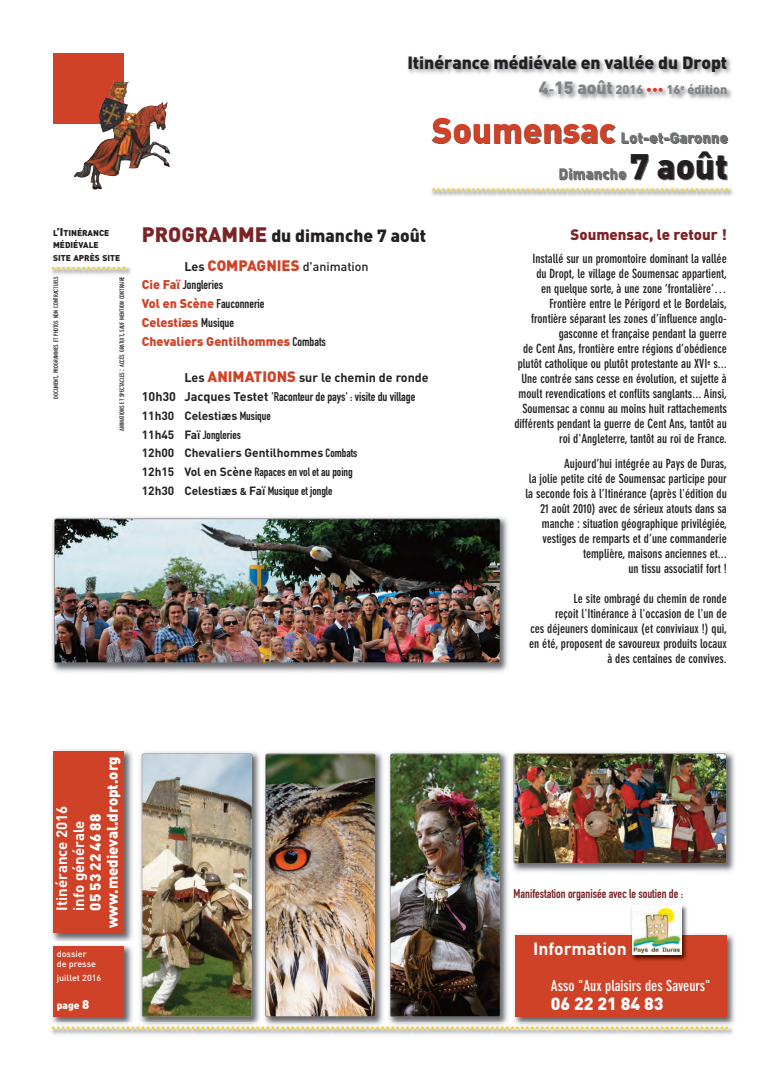
<style>
.page{position:relative;width:780px;height:1088px;background:#fff}
.page>*{position:absolute;margin:0;border:0;box-sizing:border-box;transform-origin:0 0}
.t1{font:900 35px "DIN";color:#d04227}
.t2{font:900 35px "DIN";color:#231f20}
.t3{font:900 17.5px "DIN";color:#231f20}
.t4{font:700 17.5px "DIN";color:#fff}
.t5{font:900 17.5px "DIN";color:#fff}
.t6{font:900 15px/16.9px "DIN";color:#fff}
.t7{font:700 condensed 15px "DIN Neuzeit Grotesk";color:#fff}
.t8{font:700 15px/16.9px "DIN";color:#fff}
.t9{font:900 15px "DIN";color:#727574}
.t10{font:900 15px "DIN";color:#7c2326}
.t11{font:700 condensed 12.5px/15px "DIN Neuzeit Grotesk";color:#231f20;text-align:right}
.t12{font:12.5px/18.8px "DIN Engschrift";color:#231f20}
.t13{font:900 12.5px/18.8px "DIN";color:#d04227}
.t14{font:12.5px "DIN Engschrift";color:#7c2326}
.t15{font:700 12.5px "DIN";color:#231f20}
.t16{font:900 12.5px "DIN";color:#808285}
.t17{font:500 12.5px "DIN";color:#231f20}
.t18{font:700 11.88px "DIN";color:#231f20}
.t19{font:11.88px "DIN Engschrift";color:#231f20}
.t20{font:900 10px "DIN";color:#fff}
.t21{font:500 8.75px/10.5px "DIN";color:#fff}
.t22{font:900 8.5px/12.5px "DIN";color:#231f20}
.t23{font:700 condensed 6.12px "DIN Neuzeit Grotesk";color:#231f20}
.s1{font-size:17.5px}
.s2{color:#d04227}
.s3{font-size:11.25px}
.s4{font-size:8.12px}
.s5{font-size:20.62px;color:#7c2326}
.s6{font-weight:700}
.s7{font-weight:900;font-size:15px;color:#d04227}
.s8{font-family:"DIN";font-weight:900;color:#d04227}
.s9{font-family:"DIN Engschrift";font-weight:400;color:#231f20}
.s10{font-family:"DIN";font-weight:700}
.s11{font-family:"DIN Engschrift";font-weight:400}
.s12{font-size:10px}
.s13{font-size:12.5px}
</style>
<div class="page">
<div style="left:53px;top:53px;width:71px;height:71px;background:#d04227"></div>
<img style="left:100px;top:102px;width:70px;height:52px">
<img style="left:99px;top:81px;width:25px;height:43px">
<img style="left:408px;top:55px;width:324px;height:45px">
<img style="left:52px;top:750px;width:81px;height:272px">
<div style="left:53px;top:946px;width:71px;height:71px;background:#d04227"></div>
<div style="left:53px;top:751px;width:71px;height:182px;background:#d04227"></div>
<img style="left:431px;top:118px;width:298px;height:63px">
<img style="left:431px;top:188px;width:302px;height:8px">
<svg style="left:432px;top:188px;width:296px;height:3px"></svg>
<img style="left:51px;top:266px;width:80px;height:9px">
<svg style="left:52px;top:267px;width:73px;height:2px"></svg>
<img style="left:514px;top:934px;width:221px;height:95px">
<div style="left:515px;top:935px;width:211px;height:82px;background:#d04227"></div>
<img style="left:627px;top:905px;width:64px;height:56px">
<div style="left:632px;top:905px;width:49px;height:50px;background:#fff"></div>
<img style="left:632px;top:905px;width:48px;height:49px">
<img style="left:140px;top:752px;width:368px;height:270px">
<img style="left:266px;top:754px;width:109px;height:262px;border-radius:2px">
<div style="left:265px;top:753px;width:111px;height:264px;border:1px solid #727574;border-radius:2px"></div>
<img style="left:142px;top:754px;width:110px;height:262px">
<svg style="left:52px;top:1022px;width:676px;height:7px"></svg>
<img style="left:390px;top:754px;width:110px;height:262px">
<img style="left:52px;top:517px;width:456px;height:155px">
<img style="left:55px;top:519px;width:445px;height:143px;border-radius:2px">
<div style="left:54px;top:518px;width:446px;height:145px;border:1px solid #727574;border-radius:2px"></div>
<img style="left:513px;top:752px;width:222px;height:120px">
<div style="left:513px;top:753px;width:213px;height:111px;border:1px solid #727574;border-radius:2px"></div>
<img style="left:514px;top:754px;width:212px;height:109px">
<h2 class="t3" style="left:407px;top:52px;width:321px">Itinérance médiévale en vallée du Dropt</h2>
<p class="t16" style="left:539px;top:82px;width:190px"><span class="s1">4</span>-<span class="s1">15 août</span> 2016 <span class="s2">•••</span> 16<sup>e</sup> édition</p>
<h1 class="t1" style="left:432px;top:111px;width:185px">Soumensac</h1>
<p class="t9" style="left:620px;top:129px;width:109px">Lot-et-Garonne</p>
<p class="t9" style="left:558px;top:165px;width:69px">Dimanche</p>
<h1 class="t2" style="left:629px;top:147px;width:100px">7 août</h1>
<p class="t22" style="left:53px;top:227px;width:68px">L<span class="s3">’I</span>TINÉRANCE<br>MÉDIÉVALE<br>SITE APRÈS SITE</p>
<p class="t23" style="left:53px;top:399px;width:124px;rotate:-90deg">DOCUMENT<span class="s4">,</span> PROGRAMMES ET PHOTOS NON CONTRACTUELS</p>
<p class="t23" style="left:120px;top:431px;width:156px;rotate:-90deg">ANIMATIONS ET SPECTACLES <span class="s4">:</span> ACCÈS GRATUIT<span class="s4">,</span> SAUF MENTION CONTRAIRE</p>
<h2 class="t3" style="left:142px;top:225px;width:286px"><span class="s5">PROGRAMME</span> du dimanche 7 août</h2>
<p class="t17" style="left:184px;top:259px;width:186px"><span class="s6">Les</span> <span class="s7">COMPAGNIES</span> d'animation</p>
<p class="t12" style="left:142px;top:277px;width:124px"><span class="s8">Cie Faï</span> Jongleries<br><span class="s8">Vol en Scène</span> Fauconnerie</p>
<p class="t13" style="left:142px;top:313px;width:186px">Celestiæs <span class="s9">Musique<br></span>Chevaliers Gentilhommes <span class="s9">Combats</span></p>
<p class="t15" style="left:184px;top:371px;width:246px">Les <span class="s7">ANIMATIONS</span> sur le chemin de ronde</p>
<p class="t12" style="left:142px;top:389px;width:275px"><span class="s10">10h30 Jacques Testet</span> 'Raconteur de pays' : visite du village</p>
<p class="t18" style="left:142px;top:409px;width:131px">11h30 Celestiæs <span class="s11">Musique</span></p>
<p class="t19" style="left:142px;top:430px;width:101px"><span class="s10">11h45 Faï</span> Jongleries</p>
<p class="t18" style="left:142px;top:446px;width:217px">12h00 Chevaliers Gentilhommes <span class="s11">Combats</span></p>
<p class="t19" style="left:142px;top:468px;width:212px"><span class="s10">12h15 Vol en Scène</span> Rapaces en vol et au poing</p>
<p class="t18" style="left:142px;top:484px;width:192px">12h30 Celestiæs <span class="s12">&amp;</span> Faï <span class="s11">Musique et jongle</span></p>
<p class="t10" style="left:570px;top:226px;width:158px">Soumensac, le retour !</p>
<p class="t11" style="left:514px;top:252px;width:214px">Installé sur un promontoire dominant la vallée<br>du Dropt, le village de Soumensac appartient,<br>en quelque sorte, à une zone ‘frontalière’… Frontière entre le Périgord et le Bordelais, frontière séparant les zones d’influence anglo&shy;gasconne et française pendant la guerre<br>de Cent Ans, frontière entre régions d’obédience plutôt catholique ou plutôt protestante au XVI<sup>e</sup> s...<br>Une contrée sans cesse en évolution, et sujette à moult revendications et conflits sanglants... Ainsi, Soumensac a connu au moins huit rattachements différents pendant la guerre de Cent Ans, tantôt au roi d'Angleterre, tantôt au roi de France.</p>
<p class="t11" style="left:525px;top:457px;width:203px">Aujourd’hui intégrée au Pays de Duras,<br>la jolie petite cité de Soumensac participe pour la seconde fois à l’Itinérance (après l'édition du 21 août 2010) avec de sérieux atouts dans sa manche : situation géographique privilégiée, vestiges de remparts et d’une commanderie templière, maisons anciennes et...<br>un tissu associatif fort !</p>
<p class="t11" style="left:529px;top:592px;width:200px">Le site ombragé du chemin de ronde<br>reçoit l'Itinérance à l'occasion de l'un de<br>ces déjeuners dominicaux (et conviviaux !) qui, en été, proposent de savoureux produits locaux à des centaines de convives.</p>
<p class="t6" style="left:87px;top:928px;width:173px;text-indent:18px;rotate:-90deg">05 53 22 46 88 www.medieval.dropt.org</p>
<p class="t8" style="left:54px;top:910px;width:107px;rotate:-90deg">Itinérance 2016 info générale</p>
<p class="t21" style="left:57px;top:948px;width:41px">dossier de presse</p>
<p class="t21" style="left:57px;top:972px;width:46px">juillet 2016</p>
<p class="t20" style="left:57px;top:999px;width:34px">page <span class="s13">8</span></p>
<p class="t14" style="left:513px;top:888px;width:171px">Manifestation organisée avec le soutien de :</p>
<h2 class="t4" style="left:533px;top:939px;width:95px">Information</h2>
<p class="t7" style="left:551px;top:980px;width:161px">Asso "Aux plaisirs des Saveurs"</p>
<h2 class="t5" style="left:551px;top:993px;width:114px">06 22 21 84 83</h2>
</div>
